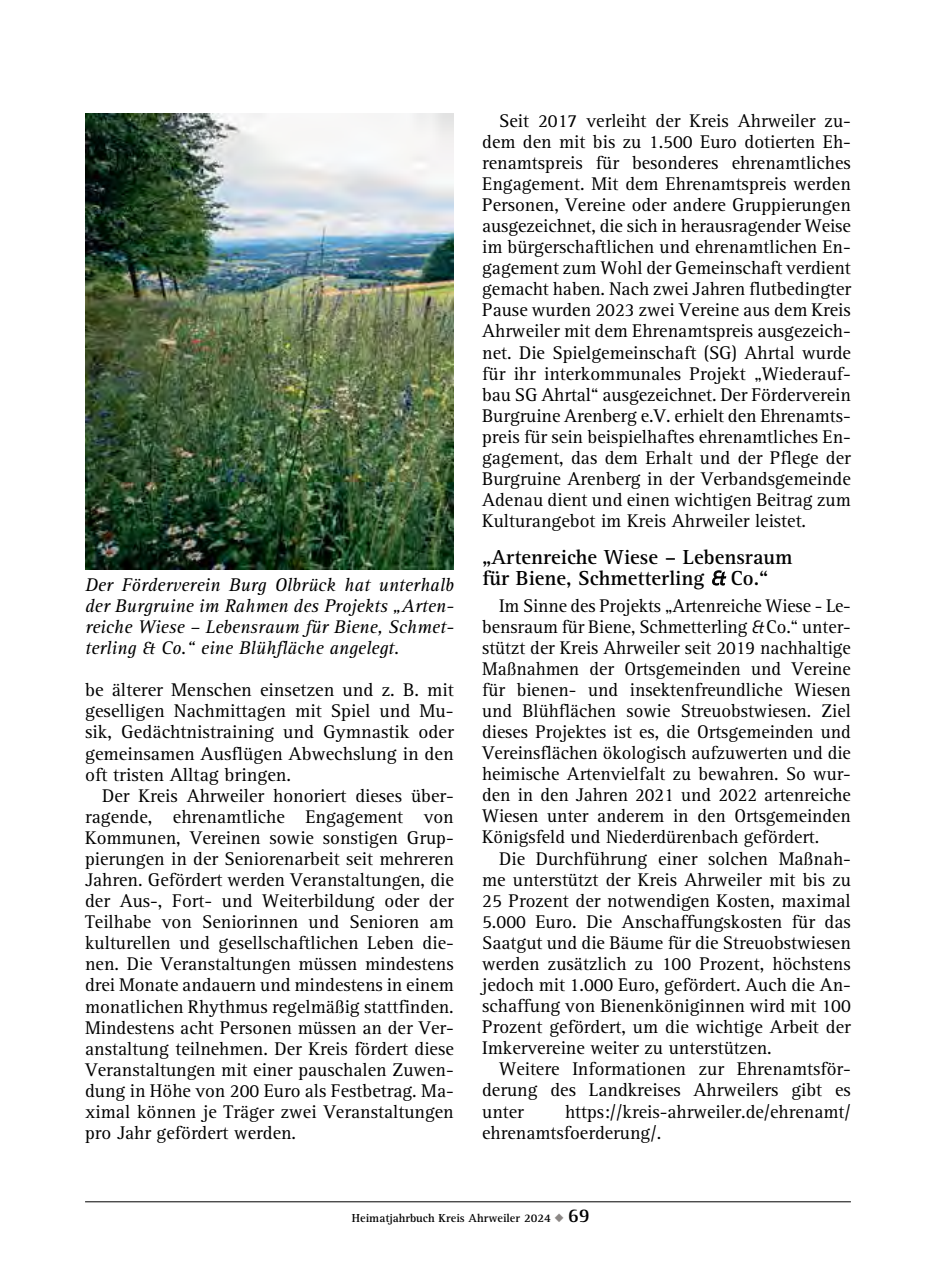
<style>
.page{position:relative;width:936px;height:1276px;background:#fff}
.page>*{position:absolute;margin:0;border:0;box-sizing:border-box;transform-origin:0 0}
.t1{font:700 21px/21px "Rotis Serif Pro";color:#000}
.t2{font:19px/21px "Rotis Serif Pro";color:#000;text-align:justify}
.t3{font:italic 19px/21px "Rotis Serif Pro";color:#000;text-align:justify}
.t4{font:700 12px "Rotis Serif Pro";color:#000}
.s1{font-family:"Rotis Sans Serif Pro";font-weight:400;font-style:italic}
.s2{font-family:"Rotis Sans Serif Pro";font-style:italic}
.s3{color:#8c8886}
.s4{font-size:20px}
</style>
<div class="page">
<hr style="left:85px;top:1201px;width:765px;height:1px;background:#000">
<img style="left:85px;top:113px;width:369px;height:457px">
<p class="t3" style="left:85px;top:574px;width:370px">Der Förderverein Burg Olbrück hat unterhalb der Burgruine im Rahmen des Projekts „Arten&shy;reiche Wiese – Lebensraum für Biene, Schmet&shy;terling &amp; Co.“ eine Blühfläche angelegt.</p>
<p class="t2" style="left:85px;top:679px;width:370px">be älterer Menschen einsetzen und z. B. mit geselligen Nachmittagen mit Spiel und Mu&shy;sik, Gedächtnistraining und Gymnastik oder gemeinsamen Ausflügen Abwechslung in den oft tristen Alltag bringen.</p>
<p class="t2" style="left:85px;top:785px;width:370px;text-indent:17px">Der Kreis Ahrweiler honoriert dieses über&shy;ragende, ehrenamtliche Engagement von Kommunen, Vereinen sowie sonstigen Grup&shy;pierungen in der Seniorenarbeit seit mehreren Jahren. Gefördert werden Veranstaltungen, die der Aus-, Fort- und Weiterbildung oder der Teilhabe von Seniorinnen und Senioren am kulturellen und gesellschaftlichen Leben die&shy;nen. Die Veranstaltungen müssen mindestens drei Monate andauern und mindestens in einem monatlichen Rhythmus regelmäßig stattfinden.<br>Mindestens acht Personen müssen an der Ver&shy;anstaltung teilnehmen. Der Kreis fördert diese Veranstaltungen mit einer pauschalen Zuwen&shy;dung in Höhe von 200 Euro als Festbetrag. Ma&shy;ximal können je Träger zwei Veranstaltungen pro Jahr gefördert werden.</p>
<p class="t2" style="left:482px;top:110px;width:370px;text-indent:17px">Seit 2017 verleiht der Kreis Ahrweiler zu&shy;dem den mit bis zu 1.500 Euro dotierten Eh&shy;renamtspreis für besonderes ehrenamtliches Engagement. Mit dem Ehrenamtspreis werden Personen, Vereine oder andere Gruppierungen ausgezeichnet, die sich in herausragender Weise im bürgerschaftlichen und ehrenamtlichen En&shy;gagement zum Wohl der Gemeinschaft verdient gemacht haben. Nach zwei Jahren flutbedingter Pause wurden 2023 zwei Vereine aus dem Kreis Ahrweiler mit dem Ehrenamtspreis ausgezeich&shy;net. Die Spielgemeinschaft (SG) Ahrtal wurde für ihr interkommunales Projekt „Wiederauf&shy;bau SG Ahrtal“ ausgezeichnet. Der Förderverein Burgruine Arenberg e.V. erhielt den Ehrenamts&shy;preis für sein beispielhaftes ehrenamtliches En&shy;gagement, das dem Erhalt und der Pflege der Burgruine Arenberg in der Verbandsgemeinde Adenau dient und einen wichtigen Beitrag zum Kulturangebot im Kreis Ahrweiler leistet.</p>
<p class="t1" style="left:482px;top:546px;width:312px">„Artenreiche Wiese – Lebensraum für Biene, Schmetterling <span class="s1">&amp;</span> Co.“</p>
<p class="t2" style="left:482px;top:595px;width:370px;text-indent:17px">Im Sinne des Projekts „Artenreiche Wiese - Le&shy;bensraum für Biene, Schmetterling <span class="s2">&amp;</span> Co.“ unter&shy;stützt der Kreis Ahrweiler seit 2019 nachhaltige Maßnahmen der Ortsgemeinden und Vereine für bienen- und insektenfreundliche Wiesen und Blühflächen sowie Streuobstwiesen. Ziel dieses Projektes ist es, die Ortsgemeinden und Vereinsflächen ökologisch aufzuwerten und die heimische Artenvielfalt zu bewahren. So wur&shy;den in den Jahren 2021 und 2022 artenreiche Wiesen unter anderem in den Ortsgemeinden Königsfeld und Niederdürenbach gefördert.</p>
<p class="t2" style="left:482px;top:847px;width:370px;text-indent:17px">Die Durchführung einer solchen Maßnah&shy;me unterstützt der Kreis Ahrweiler mit bis zu 25 Prozent der notwendigen Kosten, maximal 5.000 Euro. Die Anschaffungskosten für das Saatgut und die Bäume für die Streuobstwiesen werden zusätzlich zu 100 Prozent, höchstens jedoch mit 1.000 Euro, gefördert. Auch die An&shy;schaffung von Bienenköniginnen wird mit 100<br>Prozent gefördert, um die wichtige Arbeit der Imkervereine weiter zu unterstützen.</p>
<p class="t2" style="left:482px;top:1058px;width:370px;text-indent:17px">Weitere Informationen zur Ehrenamtsför&shy;derung des Landkreises Ahrweilers gibt es unter</p>
<p class="t2" style="left:482px;top:1100px;width:370px;text-indent:83px">https://kreis-ahrweiler.de/ehrenamt/ ehrenamtsfoerderung/.</p>
<p class="t4" style="left:352px;top:1210px;width:239px">Heimatjahrbuch Kreis Ahrweiler 2024 <span class="s3">◆</span> <span class="s4">69</span></p>
</div>
